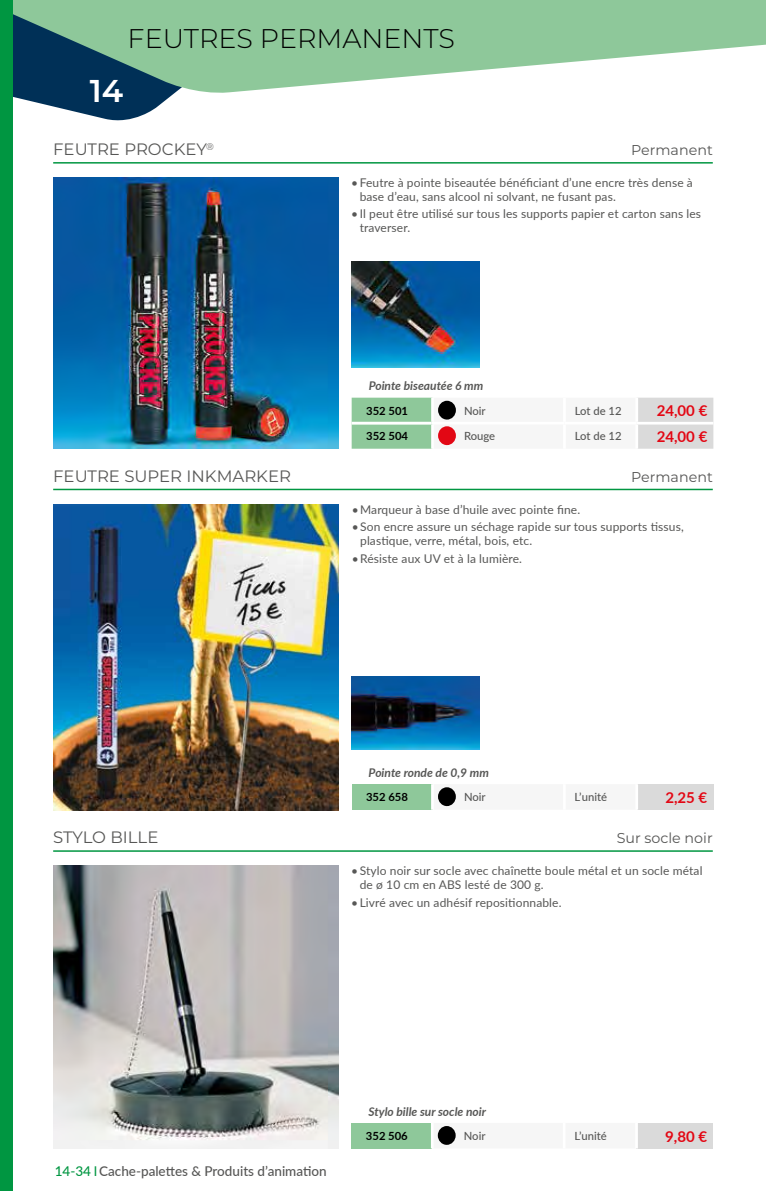
<style>
.page{position:relative;width:766px;height:1191px;background:#fff}
.page>*{position:absolute;margin:0;border:0;box-sizing:border-box;transform-origin:0 0}
.t1{font:600 31.5px "Montserrat";color:#fff}
.t2{font:300 27px "Montserrat";color:#000}
.t3{font:16.5px "Montserrat";color:#575756}
.t4{font:700 15px "Lato";color:#e30613}
.t5{font:14.25px "Montserrat";color:#575756}
.t6{font:500 13.5px "Lato";color:#575756}
.t7{font:500 13.5px "Lato";color:#009641}
.t8{font:12px/13.5px "Lato";letter-spacing:.01em;color:#575756}
.t9{font:italic 700 12px "Lato";color:#575756}
.t10{font:500 11.25px "Lato";color:#575756}
.t11{font:700 11.25px "Lato";color:#000}
</style>
<div class="page">
<svg style="left:13px;top:95px;width:159px;height:26px;fill:#003057"></svg>
<svg style="left:13px;top:0;width:752px;height:95px;fill:#8ec89a"></svg>
<div style="left:0;top:0;width:13px;height:1191px;background:#009641"></div>
<hr style="left:53px;top:162px;width:659px;height:2px;background:#009641">
<img style="left:53px;top:865px;width:285px;height:283px">
<img style="left:351px;top:677px;width:128px;height:72px">
<img style="left:53px;top:504px;width:285px;height:306px">
<hr style="left:53px;top:850px;width:659px;height:1px;background:#009641">
<hr style="left:53px;top:489px;width:659px;height:1px;background:#009641">
<div style="left:351px;top:784px;width:81px;height:25px;background:#8ec89a"></div>
<svg style="left:438px;top:787px;width:18px;height:20px"></svg>
<div style="left:636px;top:784px;width:77px;height:25px;background:#dadada"></div>
<hr style="left:635px;top:784px;width:3px;height:25px;background:#fff">
<hr style="left:431px;top:784px;width:2px;height:25px;background:#fff">
<div style="left:438px;top:787px;width:17px;height:19px;background:#000;border-radius:50%"></div>
<div style="left:351px;top:1123px;width:81px;height:25px;background:#8ec89a"></div>
<svg style="left:439px;top:1126px;width:17px;height:19px"></svg>
<div style="left:636px;top:1123px;width:77px;height:25px;background:#dadada"></div>
<hr style="left:635px;top:1123px;width:2px;height:25px;background:#fff">
<hr style="left:431px;top:1123px;width:2px;height:25px;background:#fff">
<div style="left:437px;top:1126px;width:18px;height:18px;background:#000;border-radius:50%"></div>
<img style="left:53px;top:177px;width:285px;height:271px">
<img style="left:351px;top:261px;width:128px;height:106px">
<svg style="left:351px;top:398px;width:362px;height:51px"></svg>
<hr style="left:563px;top:424px;width:2px;height:25px;background:#fff">
<hr style="left:351px;top:422px;width:80px;height:2px;background:#fff">
<hr style="left:431px;top:424px;width:3px;height:25px;background:#fff">
<hr style="left:564px;top:422px;width:72px;height:2px;background:#fff">
<hr style="left:635px;top:398px;width:3px;height:24px;background:#fff">
<hr style="left:636px;top:422px;width:77px;height:2px;background:#fff">
<hr style="left:635px;top:424px;width:3px;height:25px;background:#fff">
<hr style="left:431px;top:398px;width:3px;height:24px;background:#fff">
<hr style="left:563px;top:398px;width:2px;height:24px;background:#fff">
<hr style="left:431px;top:422px;width:133px;height:2px;background:#fff">
<div style="left:438px;top:401px;width:18px;height:18px;background:#000;border-radius:50%"></div>
<div style="left:438px;top:426px;width:18px;height:19px;background:#e20714;border-radius:50%"></div>
<h2 class="t2" style="left:128px;top:20px;width:328px">FEUTRES PERMANENTS</h2>
<h1 class="t1" style="left:90px;top:68px;width:35px">14</h1>
<h3 class="t3" style="left:53px;top:138px;width:162px">FEUTRE PROCKEY<sup>®</sup></h3>
<p class="t5" style="left:631px;top:140px;width:83px">Permanent</p>
<p class="t8" style="left:359px;top:175px;width:334px;text-indent:-9px">•Feutre à pointe biseautée bénéficiant d’une encre très dense à base d’eau, sans alcool ni solvant, ne fusant pas.</p>
<p class="t8" style="left:359px;top:207px;width:343px;text-indent:-9px">•Il peut être utilisé sur tous les supports papier et carton sans les traverser.</p>
<p class="t9" style="left:368px;top:377px;width:116px">Pointe biseautée 6 mm</p>
<p class="t11" style="left:366px;top:402px;width:43px">352 501</p>
<p class="t10" style="left:464px;top:403px;width:23px">Noir</p>
<p class="t10" style="left:574px;top:403px;width:48px">Lot de 12</p>
<p class="t4" style="left:656px;top:400px;width:52px">24,00 €</p>
<p class="t11" style="left:366px;top:428px;width:43px">352 504</p>
<p class="t10" style="left:464px;top:428px;width:33px">Rouge</p>
<p class="t10" style="left:574px;top:428px;width:48px">Lot de 12</p>
<p class="t4" style="left:656px;top:425px;width:52px">24,00 €</p>
<h3 class="t3" style="left:53px;top:464px;width:239px">FEUTRE SUPER INKMARKER</h3>
<p class="t5" style="left:631px;top:467px;width:83px">Permanent</p>
<p class="t8" style="left:351px;top:502px;width:230px">•Marqueur à base d’huile avec pointe fine.</p>
<p class="t8" style="left:360px;top:520px;width:325px;text-indent:-9px">•Son encre assure un séchage rapide sur tous supports tissus, plastique, verre, métal, bois, etc.</p>
<p class="t8" style="left:351px;top:551px;width:172px">•Résiste aux UV et à la lumière.</p>
<p class="t9" style="left:368px;top:763px;width:122px">Pointe ronde de 0,9 mm</p>
<p class="t11" style="left:366px;top:789px;width:43px">352 658</p>
<p class="t10" style="left:464px;top:789px;width:23px">Noir</p>
<p class="t10" style="left:574px;top:789px;width:34px">L’unité</p>
<p class="t4" style="left:665px;top:786px;width:43px">2,25 €</p>
<h3 class="t3" style="left:53px;top:826px;width:107px">STYLO BILLE</h3>
<p class="t5" style="left:616px;top:828px;width:97px">Sur socle noir</p>
<p class="t8" style="left:359px;top:863px;width:344px;text-indent:-9px">•Stylo noir sur socle avec chaînette boule métal et un socle métal de ø 10 cm en ABS lesté de 300 g.</p>
<p class="t8" style="left:351px;top:895px;width:212px">•Livré avec un adhésif repositionnable.</p>
<p class="t7" style="left:55px;top:1161px;width:38px">14-34</p>
<p class="t6" style="left:99px;top:1161px;width:229px">Cache-palettes &amp; Produits d’animation</p>
<p class="t9" style="left:368px;top:1102px;width:119px">Stylo bille sur socle noir</p>
<p class="t11" style="left:366px;top:1127px;width:43px">352 506</p>
<p class="t10" style="left:463px;top:1128px;width:23px">Noir</p>
<p class="t10" style="left:574px;top:1128px;width:34px">L’unité</p>
<p class="t4" style="left:665px;top:1125px;width:43px">9,80 €</p>
</div>
